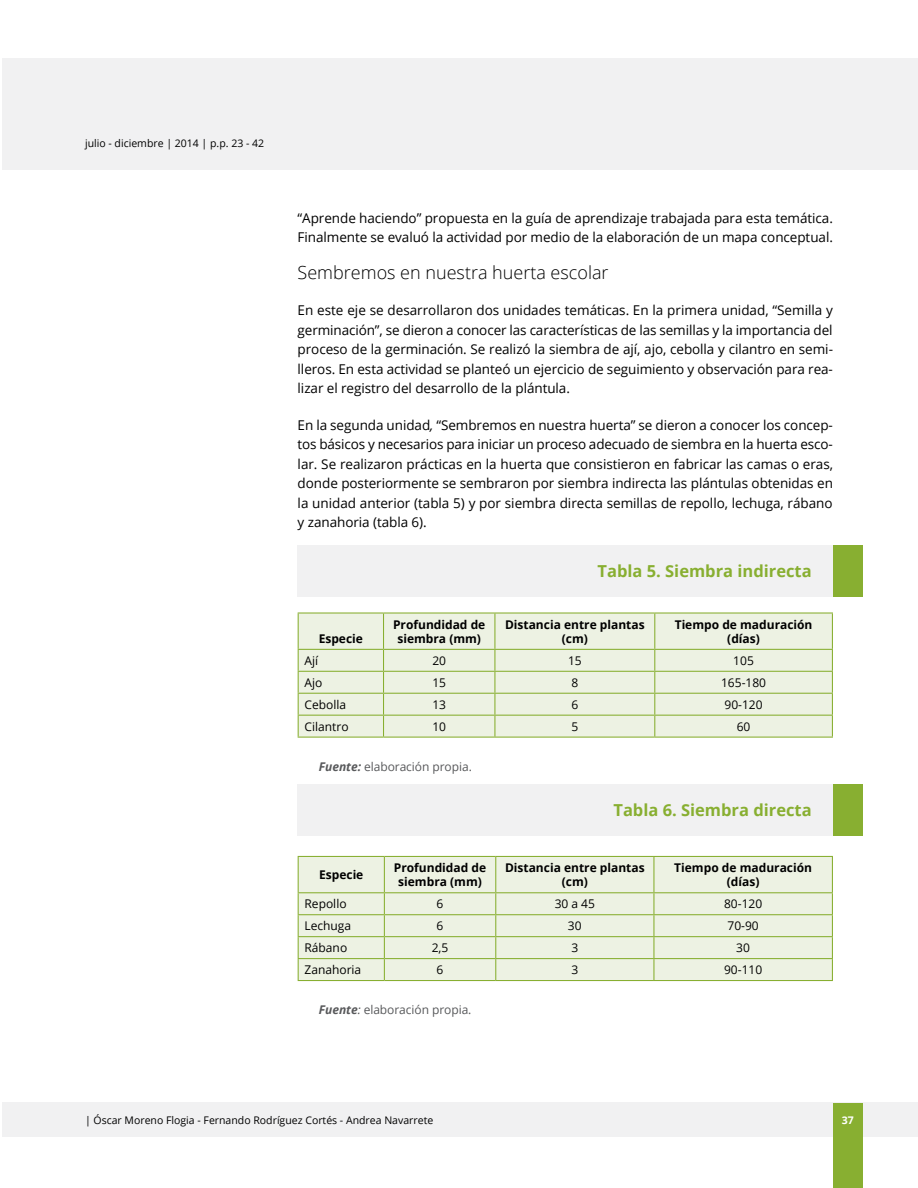
<style>
.page{position:relative;width:918px;height:1188px;background:#fff}
.page>*{position:absolute;margin:0;border:0;box-sizing:border-box;transform-origin:0 0}
.t1{font:300 18px "Open Sans";color:#000}
.t2{font:700 16.5px "Open Sans";color:#88af31}
.t3{font:13.5px/19.5px "Open Sans";letter-spacing:-.005em;color:#000;text-align:justify}
.t4{font:700 12px/14.4px "Open Sans";color:#000;text-align:center}
.t5{font:12px "Open Sans";color:#000}
.t6{font:12px "Open Sans";letter-spacing:-.005em;color:#58595b}
.t7{font:10.5px "Open Sans";color:#000}
.t8{font:700 10.5px "Open Sans";color:#fff}
.s1{font-style:italic}
.s2{font-weight:700;font-style:italic}
</style>
<div class="page">
<div style="left:2px;top:1103px;width:916px;height:34px;background:#f1f1f2"></div>
<div style="left:2px;top:58px;width:916px;height:112px;background:#f1f1f2"></div>
<div style="left:833px;top:1103px;width:30px;height:85px;background:#88af31"></div>
<div style="left:298px;top:546px;width:565px;height:51px;background:#f1f1f2"></div>
<div style="left:298px;top:784px;width:565px;height:51px;background:#f1f1f2"></div>
<div style="left:833px;top:546px;width:30px;height:51px;background:#88af31"></div>
<div style="left:833px;top:784px;width:30px;height:51px;background:#88af31"></div>
<div style="left:299px;top:614px;width:533px;height:123px;background:#edf2e3"></div>
<hr style="left:298px;top:612px;width:86px;height:2px;background:#88af31">
<hr style="left:298px;top:614px;width:1px;height:35px;background:#88af31">
<hr style="left:384px;top:612px;width:111px;height:2px;background:#88af31">
<hr style="left:383px;top:614px;width:1px;height:35px;background:#88af31">
<hr style="left:495px;top:612px;width:160px;height:2px;background:#88af31">
<hr style="left:494px;top:614px;width:1px;height:35px;background:#88af31">
<hr style="left:655px;top:612px;width:178px;height:2px;background:#88af31">
<hr style="left:654px;top:614px;width:1px;height:35px;background:#88af31">
<hr style="left:832px;top:614px;width:1px;height:35px;background:#88af31">
<hr style="left:298px;top:649px;width:86px;height:1px;background:#88af31">
<hr style="left:384px;top:649px;width:111px;height:1px;background:#88af31">
<hr style="left:495px;top:649px;width:160px;height:1px;background:#88af31">
<hr style="left:655px;top:649px;width:178px;height:1px;background:#88af31">
<hr style="left:298px;top:671px;width:86px;height:1px;background:#88af31">
<hr style="left:384px;top:671px;width:111px;height:1px;background:#88af31">
<hr style="left:495px;top:671px;width:160px;height:1px;background:#88af31">
<hr style="left:655px;top:671px;width:178px;height:1px;background:#88af31">
<hr style="left:298px;top:693px;width:86px;height:1px;background:#88af31">
<hr style="left:384px;top:693px;width:111px;height:1px;background:#88af31">
<hr style="left:495px;top:693px;width:160px;height:1px;background:#88af31">
<hr style="left:655px;top:693px;width:178px;height:1px;background:#88af31">
<hr style="left:298px;top:715px;width:86px;height:1px;background:#88af31">
<svg style="left:298px;top:650px;width:1px;height:87px"></svg>
<hr style="left:384px;top:715px;width:111px;height:1px;background:#88af31">
<svg style="left:383px;top:650px;width:1px;height:87px"></svg>
<hr style="left:495px;top:715px;width:160px;height:1px;background:#88af31">
<svg style="left:494px;top:650px;width:1px;height:87px"></svg>
<hr style="left:655px;top:715px;width:178px;height:1px;background:#88af31">
<svg style="left:654px;top:650px;width:1px;height:87px"></svg>
<svg style="left:832px;top:650px;width:1px;height:87px"></svg>
<hr style="left:298px;top:737px;width:86px;height:1px;background:#88af31">
<hr style="left:384px;top:737px;width:111px;height:1px;background:#88af31">
<hr style="left:495px;top:737px;width:160px;height:1px;background:#88af31">
<hr style="left:655px;top:737px;width:178px;height:1px;background:#88af31">
<div style="left:299px;top:857px;width:533px;height:123px;background:#edf2e3"></div>
<hr style="left:298px;top:856px;width:86px;height:1px;background:#88af31">
<hr style="left:298px;top:857px;width:1px;height:35px;background:#88af31">
<hr style="left:384px;top:856px;width:112px;height:1px;background:#88af31">
<hr style="left:384px;top:857px;width:1px;height:35px;background:#88af31">
<hr style="left:496px;top:856px;width:158px;height:1px;background:#88af31">
<hr style="left:495px;top:857px;width:1px;height:35px;background:#88af31">
<hr style="left:654px;top:856px;width:179px;height:1px;background:#88af31">
<hr style="left:653px;top:857px;width:1px;height:35px;background:#88af31">
<hr style="left:832px;top:857px;width:1px;height:35px;background:#88af31">
<hr style="left:298px;top:892px;width:86px;height:1px;background:#88af31">
<hr style="left:384px;top:892px;width:112px;height:1px;background:#88af31">
<hr style="left:496px;top:892px;width:158px;height:1px;background:#88af31">
<hr style="left:654px;top:892px;width:179px;height:1px;background:#88af31">
<hr style="left:298px;top:914px;width:86px;height:1px;background:#88af31">
<hr style="left:384px;top:914px;width:112px;height:1px;background:#88af31">
<hr style="left:496px;top:914px;width:158px;height:1px;background:#88af31">
<hr style="left:654px;top:914px;width:179px;height:1px;background:#88af31">
<hr style="left:298px;top:936px;width:86px;height:1px;background:#88af31">
<hr style="left:384px;top:936px;width:112px;height:1px;background:#88af31">
<hr style="left:496px;top:936px;width:158px;height:1px;background:#88af31">
<hr style="left:654px;top:936px;width:179px;height:1px;background:#88af31">
<hr style="left:298px;top:958px;width:86px;height:1px;background:#88af31">
<svg style="left:298px;top:893px;width:1px;height:87px"></svg>
<hr style="left:384px;top:958px;width:112px;height:1px;background:#88af31">
<svg style="left:384px;top:893px;width:1px;height:87px"></svg>
<hr style="left:496px;top:958px;width:158px;height:1px;background:#88af31">
<svg style="left:495px;top:893px;width:1px;height:87px"></svg>
<hr style="left:654px;top:958px;width:179px;height:1px;background:#88af31">
<svg style="left:653px;top:893px;width:1px;height:87px"></svg>
<svg style="left:832px;top:893px;width:1px;height:87px"></svg>
<hr style="left:298px;top:980px;width:86px;height:1px;background:#88af31">
<hr style="left:384px;top:980px;width:112px;height:1px;background:#88af31">
<hr style="left:496px;top:980px;width:158px;height:1px;background:#88af31">
<hr style="left:654px;top:980px;width:179px;height:1px;background:#88af31">
<p class="t7" style="left:85px;top:136px;width:181px">julio - diciembre | 2014 | p.p. 23 - 42</p>
<p class="t3" style="left:298px;top:208px;width:537px">“Aprende haciendo” propuesta en la guía de aprendizaje trabajada para esta temática.<br>Finalmente se evaluó la actividad por medio de la elaboración de un mapa conceptual.</p>
<h1 class="t1" style="left:298px;top:260px;width:312px">Sembremos en nuestra huerta escolar</h1>
<p class="t3" style="left:298px;top:300px;width:537px">En este eje se desarrollaron dos unidades temáticas. En la primera unidad, “Semilla y germinación”, se dieron a conocer las características de las semillas y la importancia del proceso de la germinación. Se realizó la siembra de ají, ajo, cebolla y cilantro en semi&shy;lleros. En esta actividad se planteó un ejercicio de seguimiento y observación para rea&shy;lizar el registro del desarrollo de la plántula.</p>
<p class="t3" style="left:298px;top:415px;width:537px">En la segunda unidad<span class="s1">,</span> “Sembremos en nuestra huerta” se dieron a conocer los concep&shy;tos básicos y necesarios para iniciar un proceso adecuado de siembra en la huerta esco&shy;lar. Se realizaron prácticas en la huerta que consistieron en fabricar las camas o eras, donde posteriormente se sembraron por siembra indirecta las plántulas obtenidas en la unidad anterior (tabla 5) y por siembra directa semillas de repollo, lechuga, rábano y zanahoria (tabla 6).</p>
<p class="t2" style="left:598px;top:559px;width:216px">Tabla 5. Siembra indirecta</p>
<p class="t4" style="left:319px;top:631px;width:46px">Especie</p>
<p class="t4" style="left:393px;top:617px;width:94px">Profundidad de siembra (mm)</p>
<p class="t4" style="left:505px;top:617px;width:141px">Distancia entre plantas (cm)</p>
<p class="t4" style="left:675px;top:617px;width:139px">Tiempo de maduración (días)</p>
<p class="t5" style="left:305px;top:652px;width:15px">Ají</p>
<p class="t5" style="left:432px;top:652px;width:15px">20</p>
<p class="t5" style="left:568px;top:652px;width:15px">15</p>
<p class="t5" style="left:733px;top:652px;width:22px">105</p>
<p class="t5" style="left:305px;top:674px;width:19px">Ajo</p>
<p class="t5" style="left:432px;top:674px;width:15px">15</p>
<p class="t5" style="left:571px;top:674px;width:8px">8</p>
<p class="t5" style="left:721px;top:674px;width:47px">165-180</p>
<p class="t5" style="left:305px;top:696px;width:43px">Cebolla</p>
<p class="t5" style="left:432px;top:696px;width:15px">13</p>
<p class="t5" style="left:571px;top:696px;width:8px">6</p>
<p class="t5" style="left:725px;top:696px;width:40px">90-120</p>
<p class="t5" style="left:305px;top:718px;width:46px">Cilantro</p>
<p class="t5" style="left:432px;top:718px;width:15px">10</p>
<p class="t5" style="left:571px;top:718px;width:8px">5</p>
<p class="t5" style="left:737px;top:718px;width:15px">60</p>
<p class="t6" style="left:319px;top:758px;width:154px"><span class="s2">Fuente:</span> elaboración propia.</p>
<p class="t2" style="left:613px;top:798px;width:200px">Tabla 6. Siembra directa</p>
<p class="t4" style="left:319px;top:867px;width:46px">Especie</p>
<p class="t4" style="left:394px;top:860px;width:94px">Profundidad de siembra (mm)</p>
<p class="t4" style="left:505px;top:860px;width:141px">Distancia entre plantas (cm)</p>
<p class="t4" style="left:674px;top:860px;width:139px">Tiempo de maduración (días)</p>
<p class="t5" style="left:305px;top:896px;width:44px">Repollo</p>
<p class="t5" style="left:437px;top:896px;width:8px">6</p>
<p class="t5" style="left:555px;top:896px;width:42px">30 a 45</p>
<p class="t5" style="left:724px;top:896px;width:40px">80-120</p>
<p class="t5" style="left:305px;top:918px;width:48px">Lechuga</p>
<p class="t5" style="left:437px;top:918px;width:8px">6</p>
<p class="t5" style="left:568px;top:918px;width:15px">30</p>
<p class="t5" style="left:728px;top:918px;width:33px">70-90</p>
<p class="t5" style="left:305px;top:940px;width:44px">Rábano</p>
<p class="t5" style="left:432px;top:940px;width:18px">2,5</p>
<p class="t5" style="left:571px;top:940px;width:8px">3</p>
<p class="t5" style="left:736px;top:940px;width:15px">30</p>
<p class="t5" style="left:305px;top:962px;width:58px">Zanahoria</p>
<p class="t5" style="left:437px;top:962px;width:8px">6</p>
<p class="t5" style="left:571px;top:962px;width:8px">3</p>
<p class="t5" style="left:724px;top:962px;width:40px">90-110</p>
<p class="t6" style="left:319px;top:1002px;width:154px"><span class="s2">Fuente</span><span class="s1">:</span> elaboración propia.</p>
<p class="t7" style="left:85px;top:1113px;width:350px">| Óscar Moreno Flogia - Fernando Rodríguez Cortés - Andrea Navarrete</p>
<p class="t8" style="left:842px;top:1112px;width:13px">37</p>
</div>
